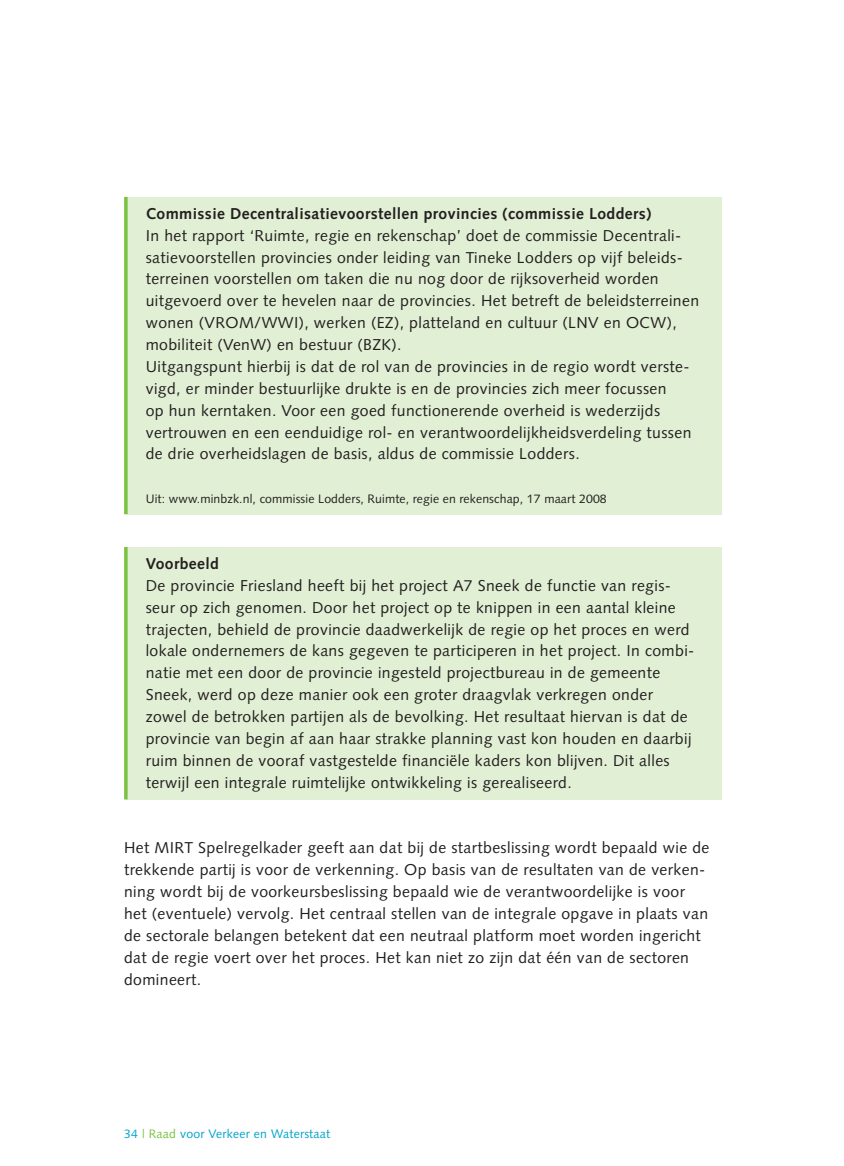
<style>
.page{position:relative;width:844px;height:1166px;background:#fff}
.page>*{position:absolute;margin:0;border:0;box-sizing:border-box;transform-origin:0 0}
.t1{font:15.75px/21.9px "Syntax LT Std";letter-spacing:.025em;color:#231f20}
.t2{font:700 15.75px "Syntax LT Std";letter-spacing:.025em;color:#231f20}
.t3{font:12.25px "Syntax LT Std";letter-spacing:.01em;color:#231f20}
.t4{font:12.25px "Syntax LT Std";letter-spacing:.015em;color:#00a4ca}
.s1{color:#7bc142}
</style>
<div class="page">
<div style="left:126px;top:197px;width:595px;height:317px;background:#e1efd4"></div>
<svg style="left:124px;top:197px;width:4px;height:317px"></svg>
<div style="left:126px;top:547px;width:595px;height:252px;background:#e1efd4"></div>
<svg style="left:124px;top:547px;width:4px;height:252px"></svg>
<p class="t2" style="left:146px;top:204px;width:507px">Commissie Decentralisatievoorstellen provincies (commissie Lodders)</p>
<p class="t1" style="left:146px;top:224px;width:554px">In het rapport ‘Ruimte, regie en rekenschap’ doet de commissie Decentrali&shy;satie--voorstellen provincies onder leiding van Tineke Lodders op vijf beleids&shy;terreinen voorstellen om taken die nu nog door de rijksoverheid worden uitgevoerd over te hevelen naar de provincies. Het betreft de beleidsterreinen wonen (VROM/WWI), werken (EZ), platteland en cultuur (LNV en OCW), mobiliteit (VenW) en bestuur (BZK).<br>Uitgangspunt hierbij is dat de rol van de provincies in de regio wordt verste&shy;vigd, er minder bestuurlijke drukte is en de provincies zich meer focussen<br>op hun kerntaken. Voor een goed functionerende overheid is wederzijds vertrouwen en een eenduidige rol- en verantwoordelijkheidsverdeling tussen de drie overheidslagen de basis, aldus de commissie Lodders.</p>
<p class="t3" style="left:146px;top:492px;width:462px">Uit: www.minbzk.nl, commissie Lodders, Ruimte, regie en rekenschap, 17 maart 2008</p>
<p class="t2" style="left:146px;top:554px;width:75px">Voorbeeld</p>
<p class="t1" style="left:146px;top:574px;width:550px">De provincie Friesland heeft bij het project A7 Sneek de functie van regis&shy;seur op zich genomen. Door het project op te knippen in een aantal kleine trajecten, behield de provincie daadwerkelijk de regie op het proces en werd lokale ondernemers de kans gegeven te participeren in het project. In combi&shy;natie met een door de provincie ingesteld projectbureau in de gemeente Sneek, werd op deze manier ook een groter draagvlak verkregen onder zowel de betrokken partijen als de bevolking. Het resultaat hiervan is dat de provincie van begin af aan haar strakke planning vast kon houden en daarbij ruim binnen de vooraf vastgestelde financiële kaders kon blijven. Dit alles terwijl een integrale ruimtelijke ontwikkeling is gerealiseerd.</p>
<p class="t1" style="left:124px;top:837px;width:586px">Het MIRT Spelregelkader geeft aan dat bij de startbeslissing wordt bepaald wie de trekkende partij is voor de verkenning. Op basis van de resultaten van de verken&shy;ning wordt bij de voorkeursbeslissing bepaald wie de verantwoordelijke is voor het (eventuele) vervolg. Het centraal stellen van de integrale opgave in plaats van de sectorale belangen betekent dat een neutraal platform moet worden ingericht dat de regie voert over het proces. Het kan niet zo zijn dat één van de sectoren domineert.</p>
<p class="t4" style="left:124px;top:1126px;width:207px">34 <span class="s1">| Raad</span> voor Verkeer en Waterstaat</p>
</div>
